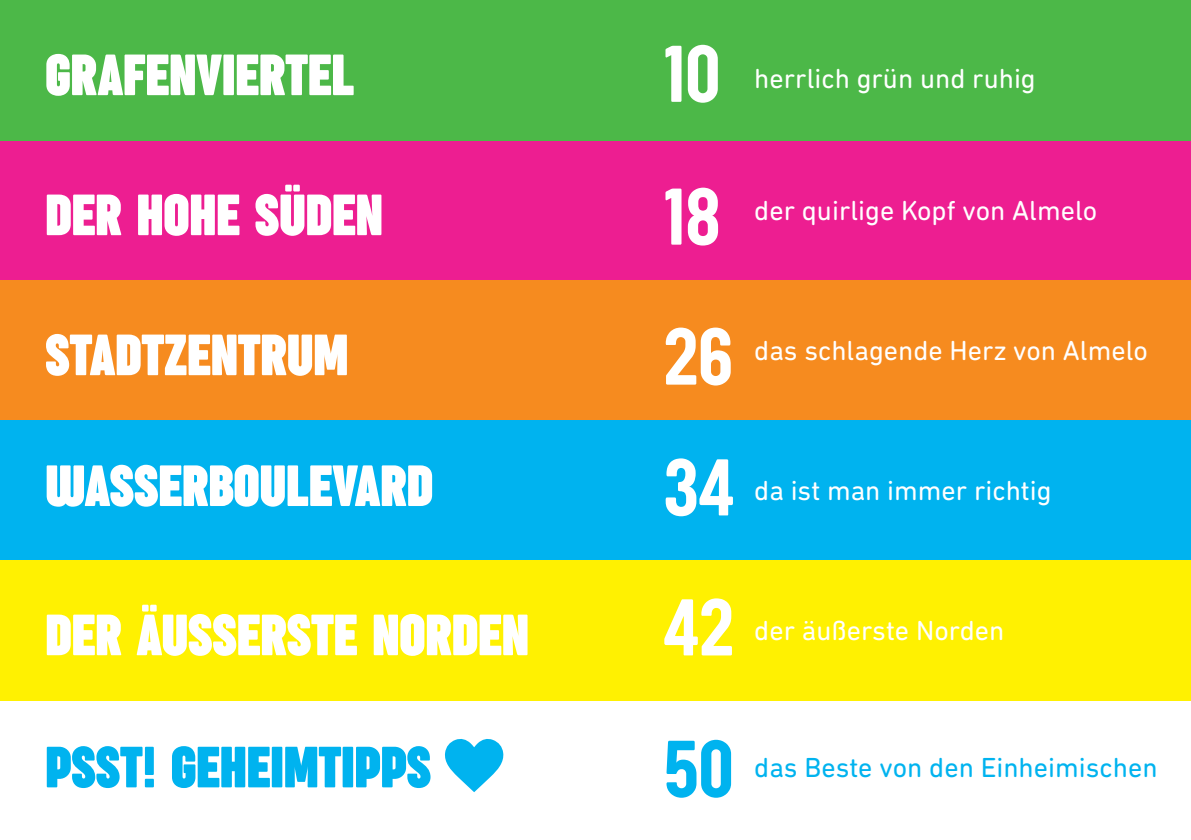
<style>
.page{position:relative;width:1191px;height:840px;background:#fff}
.page>*{position:absolute;margin:0;border:0;box-sizing:border-box;transform-origin:0 0}
.t1{font:83px/139.8px "Sugo Pro Classic";color:#fff}
.t2{font:83px "Sugo Pro Classic";color:#00b3ef}
.t3{font:700 60px "Sugo Pro Classic";color:#fff}
.t4{font:700 60px "Sugo Pro Classic";color:#00b3ef}
.t5{font:28px "DIN Next Rounded LTW01";color:#fff}
.t6{font:28px "DIN Next Rounded LTW01";color:#00b3ef}
</style>
<div class="page">
<div style="left:0;top:280px;width:612px;height:140px;background:#f68b1f"></div>
<div style="left:0;top:140px;width:612px;height:140px;background:#ed1e91"></div>
<div style="left:0;top:0;width:610px;height:140px;background:#4cb848"></div>
<div style="left:0;top:559px;width:612px;height:140px;background:#fff101"></div>
<div style="left:0;top:420px;width:612px;height:139px;background:#00b3ef"></div>
<svg style="left:445px;top:739px;width:59px;height:52px"></svg>
<div style="left:578px;top:280px;width:613px;height:140px;background:#f68b1f"></div>
<div style="left:578px;top:140px;width:613px;height:140px;background:#ed1e91"></div>
<div style="left:578px;top:0;width:613px;height:140px;background:#4cb848"></div>
<div style="left:578px;top:559px;width:613px;height:140px;background:#fff101"></div>
<div style="left:578px;top:420px;width:613px;height:139px;background:#00b3ef"></div>
<h2 class="t3" style="left:45px;top:41px;width:310px">GRAFENVIERTEL</h2>
<h2 class="t3" style="left:45px;top:181px;width:339px">DER HOHE SÜDEN</h2>
<h2 class="t3" style="left:45px;top:320px;width:304px">STADTZENTRUM</h2>
<h2 class="t3" style="left:45px;top:451px;width:389px">WASSERBOULEVARD</h2>
<h2 class="t3" style="left:45px;top:600px;width:485px">DER ÄUSSERSTE NORDEN</h2>
<h2 class="t4" style="left:45px;top:732px;width:387px">PSST! GEHEIMTIPPS</h2>
<h1 class="t1" style="left:663px;top:5px;width:58px">10</h1>
<p class="t5" style="left:754px;top:62px;width:283px">herrlich grün und ruhig</p>
<h1 class="t1" style="left:663px;top:147px;width:59px">18</h1>
<p class="t5" style="left:754px;top:194px;width:344px">der quirlige Kopf von Almelo</p>
<h1 class="t1" style="left:663px;top:287px;width:71px">26</h1>
<p class="t5" style="left:754px;top:334px;width:395px">das schlagende Herz von Almelo</p>
<h1 class="t1" style="left:663px;top:418px;width:72px">34<br>42</h1>
<p class="t5" style="left:754px;top:474px;width:299px">da ist man immer richtig</p>
<p class="t5" style="left:754px;top:614px;width:251px">der äußerste Norden</p>
<h1 class="t2" style="left:663px;top:721px;width:71px">50</h1>
<p class="t6" style="left:754px;top:751px;width:405px">das Beste von den Einheimischen</p>
</div>
